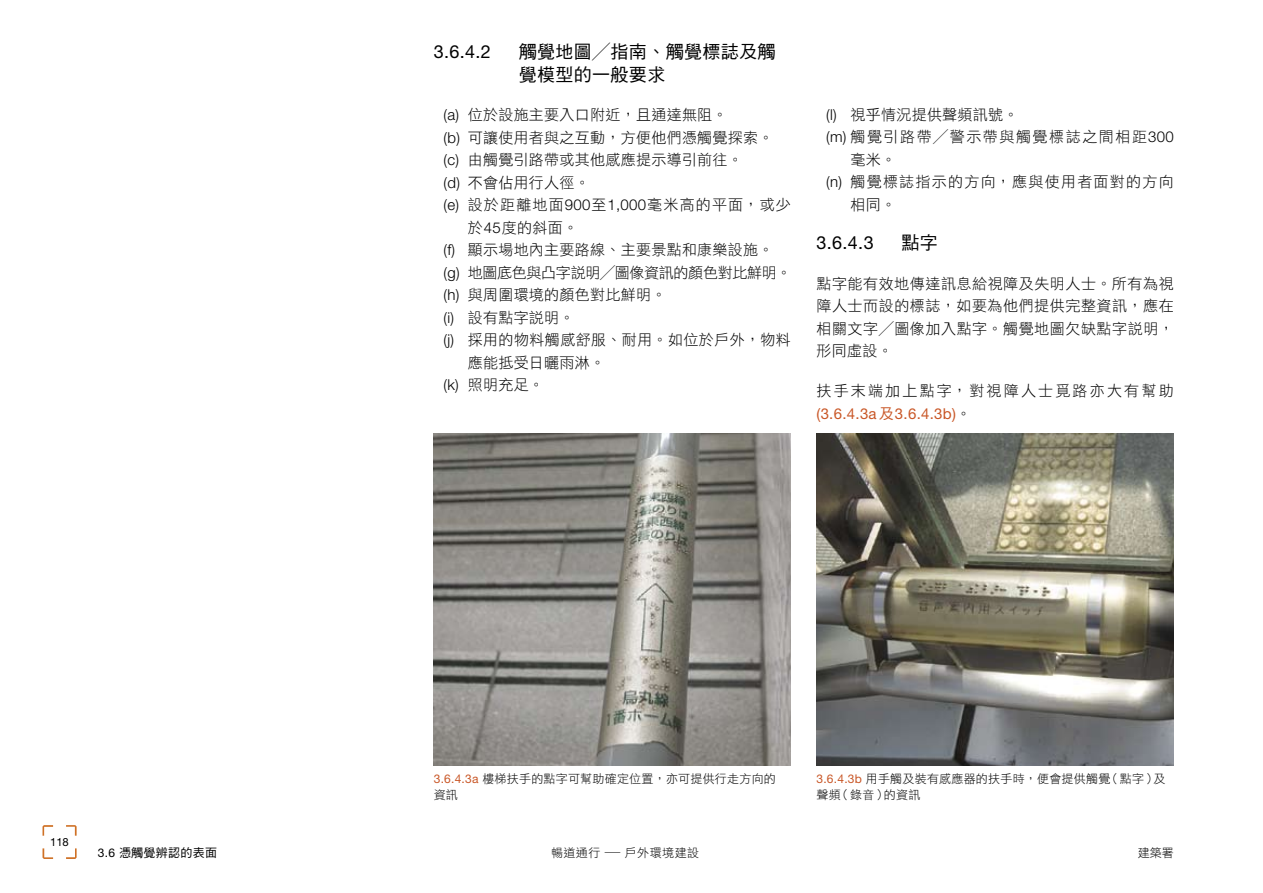
<style>
.page{position:relative;width:1263px;height:893px;background:#fff}
.page>*{position:absolute;margin:0;border:0;box-sizing:border-box;transform-origin:0 0}
.t1{font:18px/22.5px "DF Hei HK W5";letter-spacing:.02em;color:#000}
.t2{font:18px "Helvetica Neue";color:#000}
.t3{font:15px/22.5px "DF Hei HK W3";letter-spacing:.02em;color:#000;text-align:justify}
.t4{font:15px "DF Hei HK W3";letter-spacing:.08em;color:#000}
.t5{font:15px "DF Hei HK W3";letter-spacing:-.02em;color:#000}
.t6{font:15px "DF Hei HK W3";letter-spacing:.105em;color:#000}
.t7{font:15px "DF Hei HK W3";letter-spacing:.085em;color:#000}
.t8{font:15px "DF Hei HK W3";letter-spacing:.145em;color:#000}
.t9{font:15px "Helvetica Neue";color:#c95727}
.t10{font:12px/16.5px "DF Hei HK W3";letter-spacing:.02em;color:#000}
.t11{font:12px "DF Hei HK W5";letter-spacing:.025em;color:#000}
.t12{font:12px "DF Hei HK W3";letter-spacing:.04em;color:#000}
.t13{font:11.25px "Helvetica Neue";color:#000}
.s1{font-family:"Helvetica Neue";font-weight:300}
.s2{font-family:"DF Hei HK W5"}
.s3{font-family:"DF Hei HK W3";color:#000}
.s4{font-family:"Helvetica Neue";color:#c95727}
.s5{font-family:"Helvetica Neue"}
</style>
<div class="page">
<svg style="left:43px;top:825px;width:10px;height:11px"></svg>
<svg style="left:43px;top:848px;width:10px;height:11px"></svg>
<svg style="left:66px;top:825px;width:11px;height:11px"></svg>
<svg style="left:66px;top:848px;width:11px;height:11px"></svg>
<img style="left:434px;top:434px;width:357px;height:332px">
<img style="left:816px;top:434px;width:358px;height:332px">
<p class="t2" style="left:434px;top:41px;width:59px">3.6.4.2</p>
<p class="t1" style="left:519px;top:40px;width:258px">觸覺地圖╱指南、觸覺標誌及觸覺模型的一般要求</p>
<p class="t3" style="left:443px;top:103px;width:286px"><span class="s1">(a)</span> 位於設施主要入口附近，且通達無阻。</p>
<p class="t3" style="left:443px;top:126px;width:331px"><span class="s1">(b)</span> 可讓使用者與之互動，方便他們憑觸覺探索。</p>
<p class="t3" style="left:443px;top:148px;width:301px"><span class="s1">(c)</span> 由觸覺引路帶或其他感應提示導引前往。</p>
<p class="t3" style="left:443px;top:171px;width:148px"><span class="s1">(d)</span> 不會佔用行人徑。</p>
<p class="t4" style="left:443px;top:197px;width:349px"><span class="s1">(e)</span> 設於距離地面<span class="s1">900</span>至<span class="s1">1,000</span>毫米高的平面，或少</p>
<p class="t3" style="left:468px;top:216px;width:112px">於<span class="s1">45</span>度的斜面。</p>
<p class="t3" style="left:443px;top:238px;width:331px"><span class="s1">(f)</span> 顯示場地內主要路線、主要景點和康樂設施。</p>
<p class="t5" style="left:443px;top:264px;width:349px"><span class="s1">(g)</span> 地圖底色與凸字說明╱圖像資訊的顏色對比鮮明。</p>
<p class="t3" style="left:443px;top:283px;width:224px"><span class="s1">(h)</span> 與周圍環境的顏色對比鮮明。</p>
<p class="t3" style="left:443px;top:306px;width:133px"><span class="s1">(i)</span> 設有點字說明。</p>
<p class="t3" style="left:443px;top:328px;width:349px"><span class="s1">(j)</span> 採用的物料觸感舒服、耐用。如位於戶外，物料</p>
<p class="t3" style="left:468px;top:351px;width:139px">應能抵受日曬雨淋。</p>
<p class="t3" style="left:443px;top:373px;width:102px"><span class="s1">(k)</span> 照明充足。</p>
<p class="t3" style="left:826px;top:103px;width:194px"><span class="s1">(l)</span> 視乎情況提供聲頻訊號。</p>
<p class="t6" style="left:826px;top:129px;width:349px"><span class="s1">(m)</span> 觸覺引路帶╱警示帶與觸覺標誌之間相距<span class="s1">300</span></p>
<p class="t3" style="left:850px;top:148px;width:47px">毫米。</p>
<p class="t7" style="left:826px;top:174px;width:349px"><span class="s1">(n)</span> 觸覺標誌指示的方向，應與使用者面對的方向</p>
<p class="t3" style="left:850px;top:193px;width:47px">相同。</p>
<p class="t2" style="left:816px;top:232px;width:59px">3.6.4.3</p>
<p class="t1" style="left:901px;top:231px;width:38px">點字</p>
<p class="t3" style="left:816px;top:272px;width:359px">點字能有效地傳達訊息給視障及失明人士。所有為視障人士而設的標誌，如要為他們提供完整資訊，應在相關文字╱圖像加入點字。觸覺地圖欠缺點字說明，形同虛設。</p>
<p class="t8" style="left:816px;top:382px;width:359px">扶手末端加上點字，對視障人士覓路亦大有幫助</p>
<p class="t9" style="left:816px;top:404px;width:156px">(3.6.4.3a<span class="s2">及</span>3.6.4.3b)<span class="s3">。</span></p>
<p class="t13" style="left:50px;top:835px;width:20px">118</p>
<p class="t10" style="left:434px;top:770px;width:344px"><span class="s4">3.6.4.3a</span> 樓梯扶手的點字可幫助確定位置，亦可提供行走方向的資訊</p>
<p class="t10" style="left:816px;top:770px;width:351px"><span class="s4">3.6.4.3b</span> 用手觸及裝有感應器的扶手時，便會提供觸覺（點字）及聲頻（錄音）的資訊</p>
<p class="t11" style="left:98px;top:846px;width:121px"><span class="s5">3.6</span> 憑觸覺辨認的表面</p>
<p class="t12" style="left:551px;top:846px;width:150px">暢道通行 — 戶外環境建設</p>
<p class="t10" style="left:1138px;top:844px;width:37px">建築署</p>
</div>
